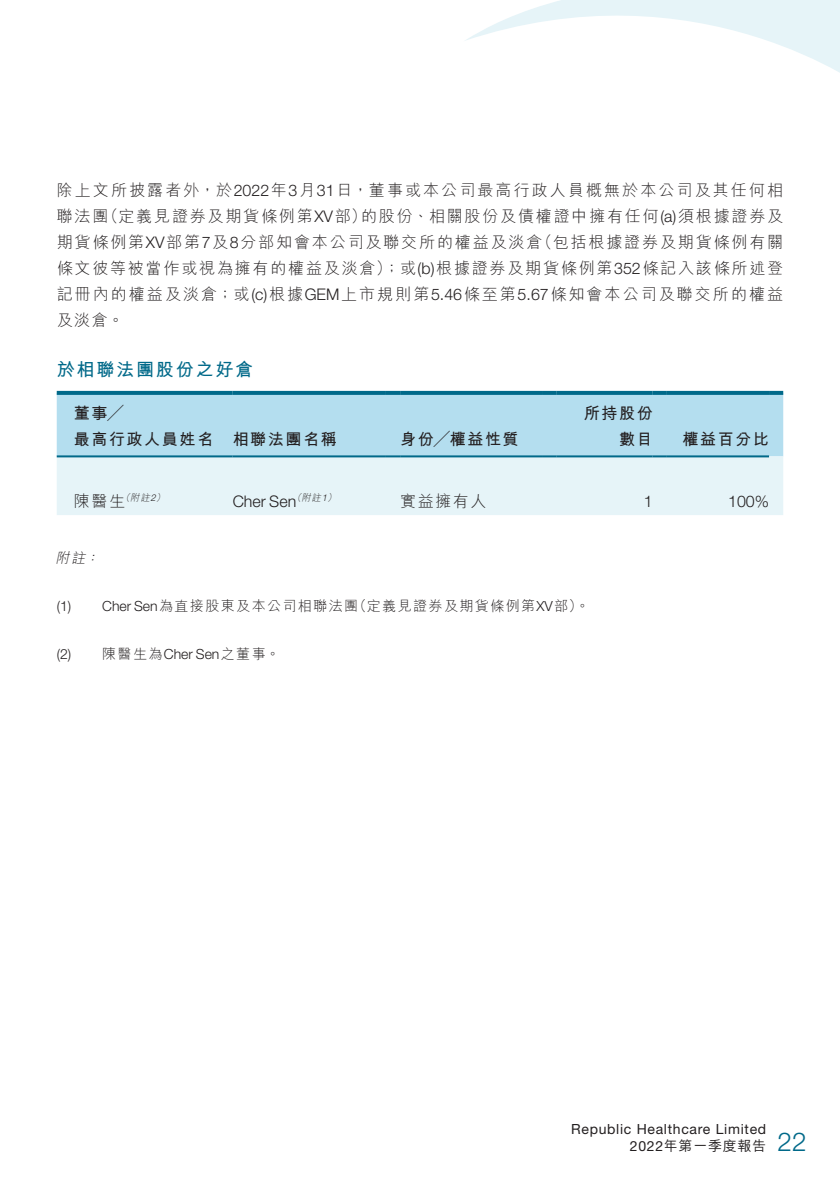
<style>
.page{position:relative;width:840px;height:1191px;background:#fff}
.page>*{position:absolute;margin:0;border:0;box-sizing:border-box;transform-origin:0 0}
.t1{font:300 26px "Helvetica Neue LT Std";color:#006989}
.t2{font:700 18px "M Hei HK";letter-spacing:.1em;color:#006989}
.t3{font:300 16px/26px "M Hei HK";letter-spacing:.115em;color:#231f20;text-align:right}
.t4{font:700 16px "M Hei HK";letter-spacing:.1em;color:#231f20}
.t5{font:300 16px "Helvetica Neue LT Std";color:#231f20}
.t6{font:300 14px "M Hei HK";letter-spacing:.1em;color:#231f20}
.t7{font:14px "Helvetica Neue LT Std";letter-spacing:.05em;color:#231f20}
.t8{font:500 14px "M Hei HK";letter-spacing:.05em;color:#231f20}
.t9{font:300 14px "Helvetica Neue LT Std";color:#231f20}
.t10{font:italic 300 14px "M Hei HK";color:#231f20}
.t11{font:italic 300 9.4px "M Hei HK";color:#231f20}
.s1{font-family:"Helvetica Neue LT Std"}
.s2{font-family:"Helvetica Neue LT Std";font-weight:400}
</style>
<div class="page">
<svg style="left:465px;top:0;width:374px;height:72px"></svg>
<div style="left:57px;top:395px;width:725px;height:61px;background:#b4deef"></div>
<div style="left:57px;top:456px;width:725px;height:59px;background:#e6f4f8"></div>
<hr style="left:57px;top:455px;width:175px;height:2px;background:#006989">
<hr style="left:232px;top:455px;width:154px;height:2px;background:#006989">
<svg style="left:386px;top:455px;width:14px;height:2px"></svg>
<hr style="left:400px;top:455px;width:141px;height:2px;background:#006989">
<svg style="left:541px;top:455px;width:15px;height:2px"></svg>
<hr style="left:556px;top:455px;width:96px;height:2px;background:#006989">
<svg style="left:652px;top:455px;width:14px;height:2px"></svg>
<hr style="left:666px;top:455px;width:102px;height:2px;background:#006989">
<svg style="left:57px;top:391px;width:175px;height:4px"></svg>
<svg style="left:232px;top:391px;width:154px;height:4px"></svg>
<svg style="left:386px;top:391px;width:14px;height:4px"></svg>
<svg style="left:400px;top:391px;width:141px;height:4px"></svg>
<svg style="left:541px;top:391px;width:15px;height:4px"></svg>
<svg style="left:556px;top:391px;width:96px;height:4px"></svg>
<svg style="left:652px;top:391px;width:14px;height:4px"></svg>
<svg style="left:666px;top:391px;width:102px;height:4px"></svg>
<svg style="left:768px;top:391px;width:14px;height:4px"></svg>
<p class="t3" style="left:57px;top:177px;width:727px">除上文所披露者外，於<span class="s1">2022</span>年<span class="s1">3</span>月<span class="s1">31</span>日，董事或本公司最高行政人員概無於本公司及其任何相的股份、相關股份及債權證中擁有任何 <span class="s1">)a(</span> 須根據證券及</p>
<p class="t3" style="left:102px;top:203px;width:266px">（定義見證券及期貨條例第<span class="s1">XV</span>部）</p>
<p class="t3" style="left:57px;top:203px;width:53px">聯法團</p>
<p class="t3" style="left:536px;top:229px;width:248px">（包括根據證券及期貨條例有關</p>
<p class="t3" style="left:57px;top:229px;width:727px;text-align:left">期貨條例第<span class="s1">XV</span>部第<span class="s1">7</span>及<span class="s1">8</span>分部知會本公司及聯交所的權益及淡倉<br>條文彼等被當作或視為擁有的權益及淡倉）；或 <span class="s1">)b(</span> 根據證券及期貨條例第<span class="s1">352</span>條記入該條所述登記冊內的權益及淡倉；或 <span class="s1">)c(</span> 根據<span class="s1">GEM</span>上市規則第<span class="s1">5.46</span>條至第<span class="s1">5.67</span>條知會本公司及聯交所的權益及淡倉。</p>
<p class="t2" style="left:57px;top:356px;width:198px">於相聯法團股份之好倉</p>
<p class="t4" style="left:74px;top:401px;width:51px">董事╱</p>
<p class="t4" style="left:400px;top:427px;width:120px">身份╱權益性質</p>
<p class="t4" style="left:583px;top:401px;width:70px">所持股份</p>
<p class="t4" style="left:74px;top:427px;width:141px">最高行政人員姓名</p>
<p class="t4" style="left:682px;top:427px;width:88px">權益百分比</p>
<p class="t4" style="left:232px;top:427px;width:105px">相聯法團名稱</p>
<p class="t4" style="left:618px;top:427px;width:35px">數目</p>
<p class="t11" style="left:121px;top:493px;width:13px">（</p>
<p class="t11" style="left:130px;top:493px;width:39px">附註）<span class="s1">2</span></p>
<p class="t3" style="left:74px;top:488px;width:53px">陳醫生</p>
<p class="t10" style="left:56px;top:551px;width:34px">附註</p>
<p class="t10" style="left:85px;top:551px;width:18px">：</p>
<p class="t11" style="left:292px;top:493px;width:13px">（</p>
<p class="t11" style="left:301px;top:493px;width:39px">附註）<span class="s1">1</span></p>
<p class="t5" style="left:232px;top:492px;width:65px">Cher Sen</p>
<p class="t3" style="left:400px;top:488px;width:88px">實益擁有人</p>
<p class="t9" style="left:57px;top:598px;width:16px">1( )</p>
<p class="t9" style="left:57px;top:646px;width:16px">2( )</p>
<p class="t6" style="left:353px;top:599px;width:238px">（定義見證券及期貨條例第<span class="s1">XV</span>部。(</p>
<p class="t6" style="left:102px;top:599px;width:257px"><span class="s1">CherSen</span>為直接股東及本公司相聯法團</p>
<p class="t6" style="left:102px;top:647px;width:179px">陳醫生為<span class="s1">CherSen</span>之董事。</p>
<p class="t5" style="left:643px;top:492px;width:10px">1</p>
<p class="t5" style="left:727px;top:492px;width:42px">100%</p>
<p class="t7" style="left:571px;top:1120px;width:196px">Republic Healthcare Limited</p>
<p class="t8" style="left:629px;top:1135px;width:138px"><span class="s2">2022</span>年第一季度報告</p>
<h1 class="t1" style="left:777px;top:1125px;width:30px">22</h1>
</div>
